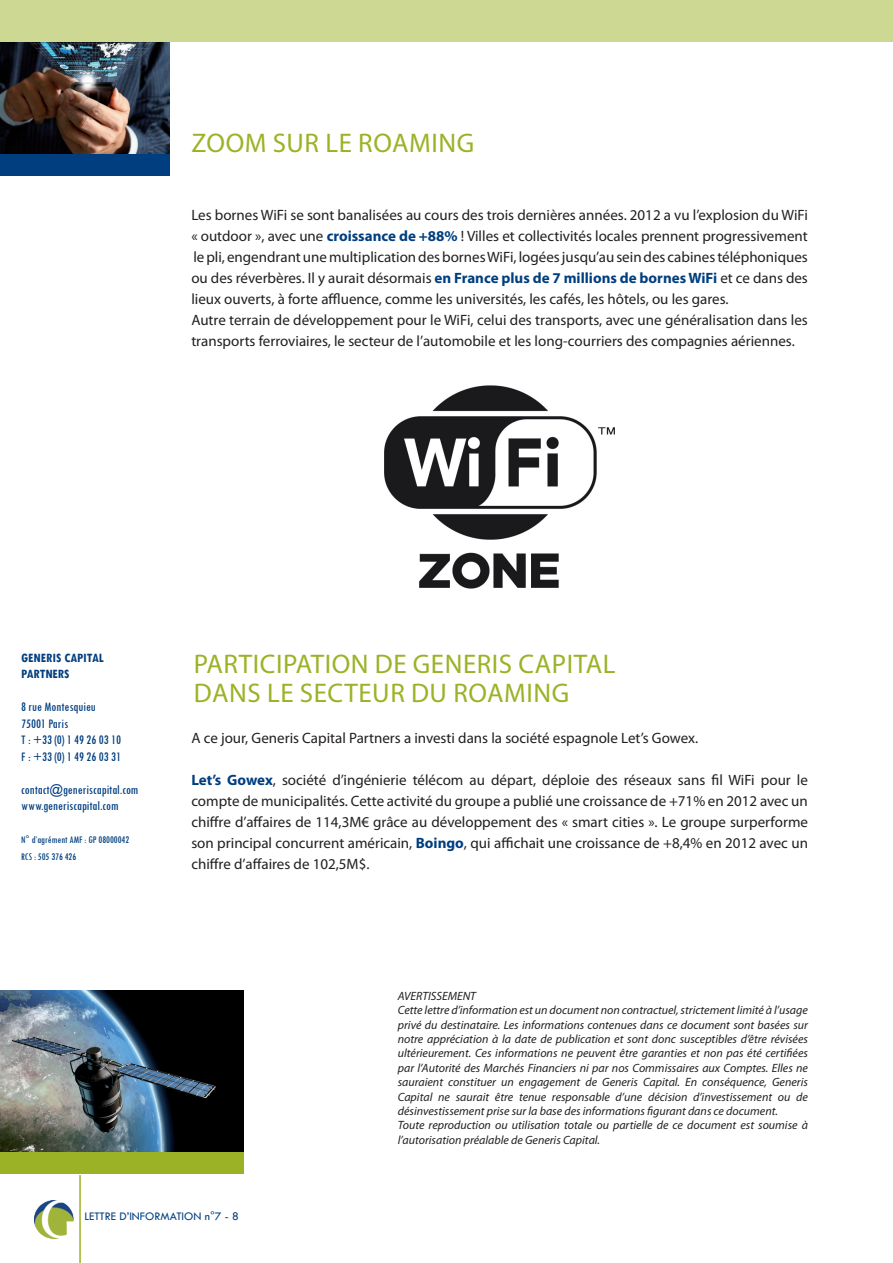
<style>
.page{position:relative;width:893px;height:1263px;background:#fff}
.page>*{position:absolute;margin:0;border:0;box-sizing:border-box;transform-origin:0 0}
.t1{font:27px "Myriad Pro";letter-spacing:.02em;color:#9cb226}
.t2{font:15px/21px "Myriad Pro";color:#231f20;text-align:justify}
.t3{font:condensed 13.5px/16.5px "Tw Cen";color:#013e80}
.t4{font:700 condensed 13.5px/16.5px "Tw Cen";color:#013e80}
.t5{font:italic 12px/14.4px "Myriad Pro";color:#231f20}
.t6{font:12px "Tw Cen";color:#013e80}
.t7{font:condensed 10.5px/16.5px "Tw Cen";color:#013e80}
.s1{font-weight:700;color:#013e80}
</style>
<div class="page">
<div style="left:0;top:0;width:893px;height:42px;background:#cdd892"></div>
<img style="left:1px;top:42px;width:168px;height:112px">
<div style="left:0;top:154px;width:169px;height:22px;background:#013e80"></div>
<img style="left:34px;top:1200px;width:40px;height:39px">
<hr style="left:79px;top:1175px;width:2px;height:88px;background:#9cb226">
<img style="left:0;top:991px;width:243px;height:162px">
<div style="left:0;top:1153px;width:243px;height:21px;background:#9cb226"></div>
<img style="left:385px;top:385px;width:229px;height:204px">
<h1 class="t1" style="left:192px;top:126px;width:36px">Zoom</h1>
<h1 class="t1" style="left:273px;top:126px;width:16px">sur</h1>
<h1 class="t1" style="left:325px;top:126px;width:50px">le roaming</h1>
<p class="t2" style="left:191px;top:204px;width:618px;text-align:left">Les bornes WiFi se sont banalisées au cours des trois dernières années. 2012 a vu l’explosion du WiFi « outdoor », avec une <span class="s1">croissance de +88%</span> ! Villes et collectivités locales prennent progressivement le pli, engendrant une multiplication des bornes WiFi, logées jusqu’au sein des cabines téléphoniques ou des réverbères. Il y aurait désormais <span class="s1">en France plus de 7 millions de bornes WiFi</span> et ce dans des lieux ouverts, à forte affluence, comme les universités, les cafés, les hôtels, ou les gares.<br>Autre terrain de développement pour le WiFi, celui des transports, avec une généralisation dans les transports ferroviaires, le secteur de l’automobile et les long-courriers des compagnies aériennes.</p>
<p class="t4" style="left:21px;top:649px;width:84px">GENERIS CAPITAL<br>PARTNERS</p>
<p class="t3" style="left:21px;top:698px;width:101px">8 rue Montesquieu<br>75001 Paris<br>T : +33 (0) 1 49 26 03 10<br>F : +33 (0) 1 49 26 03 31</p>
<p class="t3" style="left:21px;top:781px;width:119px">contact@generiscapital.com www.generiscapital.com</p>
<p class="t7" style="left:21px;top:831px;width:109px">N° d’agrément AMF : GP 08000042<br>RCS : 505 376 426</p>
<h1 class="t1" style="left:194px;top:647px;width:27px">Participation</h1>
<h1 class="t1" style="left:375px;top:647px;width:71px">de Generis</h1>
<h1 class="t1" style="left:518px;top:647px;width:31px">Capital</h1>
<h1 class="t1" style="left:194px;top:676px;width:17px">dans</h1>
<h1 class="t1" style="left:267px;top:676px;width:49px">le secteur</h1>
<h1 class="t1" style="left:411px;top:676px;width:160px">du ROAMING</h1>
<p class="t2" style="left:191px;top:727px;width:508px">A ce jour, Generis Capital Partners a investi dans la société espagnole Let’s Gowex.</p>
<p class="t2" style="left:191px;top:769px;width:618px"><span class="s1">Let’s Gowex</span>, société d’ingénierie télécom au départ, déploie des réseaux sans fil WiFi pour le compte de municipalités. Cette activité du groupe a publié une croissance de +71% en 2012 avec un chiffre d’affaires de 114,3M€ grâce au développement des « smart cities ». Le groupe surperforme son principal concurrent américain, <span class="s1">Boingo</span>, qui affichait une croissance de +8,4% en 2012 avec un chiffre d’affaires de 102,5M$.</p>
<p class="t5" style="left:398px;top:988px;width:412px">AVERTISSEMENT<br>Cette lettre d’information est un document non contractuel, strictement limité à l’usage privé du destinataire. Les informations contenues dans ce document sont basées sur notre appréciation à la date de publication et sont donc susceptibles d’être révisées ultérieurement. Ces informations ne peuvent être garanties et non pas été certifiées par l’Autorité des Marchés Financiers ni par nos Commissaires aux Comptes. Elles ne sauraient constituer un engagement de Generis Capital. En conséquence, Generis Capital ne saurait être tenue responsable d’une décision d’investissement ou de désinvestissement prise sur la base des informations figurant dans ce document.<br>Toute reproduction ou utilisation totale ou partielle de ce document est soumise à l’autorisation préalable de Generis Capital.</p>
<p class="t6" style="left:84px;top:1208px;width:156px">LETTRE D’INFORMATION n°7 - 8</p>
</div>
